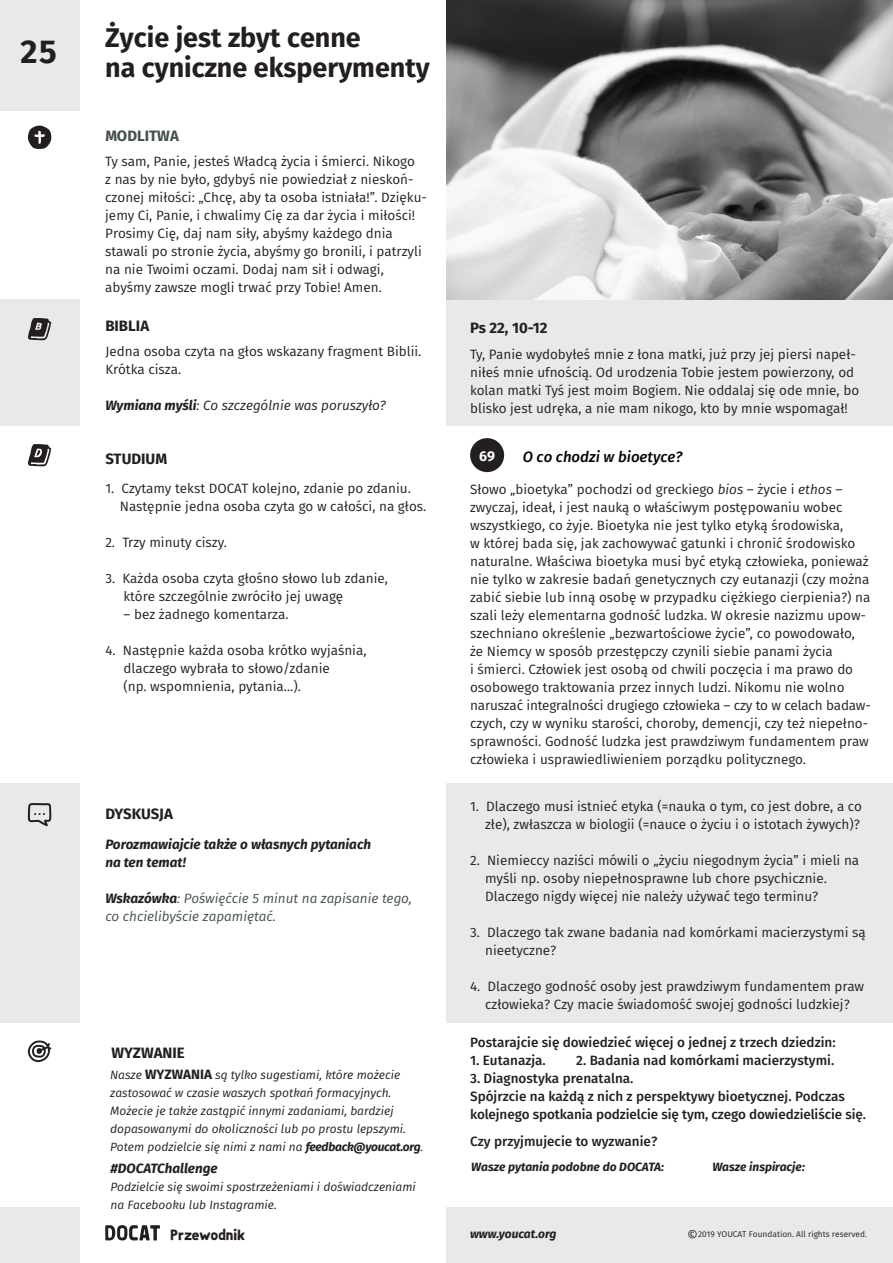
<style>
.page{position:relative;width:893px;height:1263px;background:#fff}
.page>*{position:absolute;margin:0;border:0;box-sizing:border-box;transform-origin:0 0}
.t1{font:700 33px "Fira Sans";color:#231f20}
.t2{font:700 27px/30px "Fira Sans";color:#231f20}
.t3{font:700 15px "Fira Sans";color:#231f20}
.t4{font:italic 500 15px "Fira Sans";color:#050504}
.t5{font:700 15px "Fira Sans";color:#444f4d}
.t6{font:900 14.85px "Rockster";color:#231f20}
.t7{font:700 14.1px "Fira Sans";color:#fff}
.t8{font:13.5px/18px "Fira Sans";color:#231f20}
.t9{font:500 13.5px/18px "Fira Sans";color:#231f20}
.t10{font:italic 13.5px/18px "Fira Sans";color:#444f4d}
.t11{font:italic 700 13.5px/18px "Fira Sans";color:#231f20}
.t12{font:italic 13.5px "Fira Sans";color:#231f20}
.t13{font:italic 12px/18px "Fira Sans";color:#231f20}
.t14{font:italic 700 12px "Fira Sans";color:#231f20}
.t15{font:8.4px "Fira Sans";color:#231f20}
.s1{font-weight:700}
.s2{font-weight:700;color:#231f20}
.s3{font-weight:700;font-style:normal;font-size:13.5px}
.s4{font-style:italic}
.s5{font-size:13.5px}
</style>
<div class="page">
<div style="left:446px;top:1207px;width:447px;height:56px;background:#e8e9ea"></div>
<div style="left:0;top:1207px;width:79px;height:56px;background:#e8e9ea"></div>
<svg style="left:28px;top:444px;width:23px;height:23px"></svg>
<div style="left:470px;top:438px;width:34px;height:34px;background:#231f20;border-radius:50%"></div>
<div style="left:0;top:0;width:79px;height:111px;background:#e8e9ea"></div>
<div style="left:446px;top:300px;width:447px;height:126px;background:#e8e9ea"></div>
<div style="left:0;top:300px;width:79px;height:126px;background:#e8e9ea"></div>
<svg style="left:28px;top:126px;width:23px;height:23px"></svg>
<svg style="left:28px;top:318px;width:23px;height:23px"></svg>
<div style="left:0;top:783px;width:79px;height:240px;background:#e8e9ea"></div>
<div style="left:446px;top:783px;width:447px;height:240px;background:#e8e9ea"></div>
<svg style="left:28px;top:803px;width:23px;height:23px"></svg>
<svg style="left:28px;top:1040px;width:23px;height:22px"></svg>
<svg style="left:105px;top:1225px;width:55px;height:15px"></svg>
<img style="left:446px;top:0;width:447px;height:300px">
<h1 class="t1" style="left:21px;top:24px;width:38px">25</h1>
<h2 class="t2" style="left:105px;top:21px;width:326px">Życie jest zbyt cenne<br>na cyniczne eksperymenty</h2>
<p class="t5" style="left:105px;top:124px;width:75px">MODLITWA</p>
<p class="t8" style="left:105px;top:153px;width:323px">Ty sam, Panie, jesteś Władcą życia i śmierci. Nikogo<br>z nas by nie było, gdybyś nie powiedział z nieskoń&shy;czonej miłości: „Chcę, aby ta osoba istniała!”. Dzięku&shy;jemy Ci, Panie, i chwalimy Cię za dar życia i miłości!<br>Prosimy Cię, daj nam siły, abyśmy każdego dnia stawali po stronie życia, abyśmy go bronili, i patrzyli na nie Twoimi oczami. Dodaj nam sił i odwagi, abyśmy zawsze mogli trwać przy Tobie! Amen.</p>
<p class="t3" style="left:105px;top:313px;width:45px">BIBLIA</p>
<p class="t8" style="left:105px;top:343px;width:317px">Jedna osoba czyta na głos wskazany fragment Biblii.<br>Krótka cisza.</p>
<p class="t12" style="left:105px;top:396px;width:282px"><span class="s1">Wymiana myśli</span>: Co szczególnie was poruszyło?</p>
<p class="t3" style="left:105px;top:446px;width:63px">STUDIUM</p>
<p class="t8" style="left:120px;top:480px;width:308px;text-indent:-14px">1. Czytamy tekst DOCAT kolejno, zdanie po zdaniu.<br>Następnie jedna osoba czyta go w całości, na głos.</p>
<p class="t8" style="left:105px;top:534px;width:123px">2. Trzy minuty ciszy.</p>
<p class="t8" style="left:123px;top:570px;width:266px;text-indent:-18px">3. Każda osoba czyta głośno słowo lub zdanie, które szczególnie zwróciło jej uwagę</p>
<p class="t8" style="left:123px;top:606px;width:167px">– bez żadnego komentarza.</p>
<p class="t8" style="left:123px;top:642px;width:245px;text-indent:-18px">4. Następnie każda osoba krótko wyjaśnia, dlaczego wybrała to słowo/zdanie<br>(np. wspomnienia, pytania…).</p>
<p class="t3" style="left:105px;top:801px;width:69px">DYSKUSJA</p>
<p class="t11" style="left:105px;top:834px;width:267px">Porozmawiajcie także o własnych pytaniach na ten temat!</p>
<p class="t10" style="left:105px;top:890px;width:308px"><span class="s2">Wskazówka</span>: Poświęćcie 5 minut na zapisanie tego, co chcielibyście zapamiętać.</p>
<p class="t3" style="left:111px;top:1040px;width:75px">WYZWANIE</p>
<p class="t13" style="left:110px;top:1067px;width:314px">Nasze <span class="s3">WYZWANIA</span> są tylko sugestiami, które możecie zastosować w czasie waszych spotkań formacyjnych.<br>Możecie je także zastąpić innymi zadaniami, bardziej dopasowanymi do okoliczności lub po prostu lepszymi.<br>Potem podzielcie się nimi z nami na <span class="s1">feedback@youcat.org</span>.</p>
<p class="t11" style="left:111px;top:1158px;width:109px">#DOCATChallenge</p>
<p class="t13" style="left:111px;top:1178px;width:307px">Podzielcie się swoimi spostrzeżeniami i doświadczeniami na Facebooku lub Instagramie.</p>
<p class="t6" style="left:170px;top:1224px;width:77px">Przewodnik</p>
<p class="t3" style="left:470px;top:315px;width:79px">Ps 22, 10-12</p>
<p class="t8" style="left:470px;top:346px;width:391px">Ty, Panie wydobyłeś mnie z łona matki, już przy jej piersi napeł&shy;niłeś mnie ufnością. Od urodzenia Tobie jestem powierzony, od kolan matki Tyś jest moim Bogiem. Nie oddalaj się ode mnie, bo blisko jest udręka, a nie mam nikogo, kto by mnie wspomagał!</p>
<p class="t4" style="left:523px;top:446px;width:161px">O co chodzi w bioetyce?</p>
<p class="t8" style="left:470px;top:481px;width:402px">Słowo „bioetyka” pochodzi od greckiego <span class="s4">bios</span> – życie i <span class="s4">ethos</span> – zwyczaj, ideał, i jest nauką o właściwym postępowaniu wobec wszystkiego, co żyje. Bioetyka nie jest tylko etyką środowiska,<br>w której bada się, jak zachowywać gatunki i chronić środowisko naturalne. Właściwa bioetyka musi być etyką człowieka, ponieważ nie tylko w zakresie badań genetycznych czy eutanazji (czy można zabić siebie lub inną osobę w przypadku ciężkiego cierpienia?) na szali leży elementarna godność ludzka. W okresie nazizmu upow&shy;szechniano określenie „bezwartościowe życie”, co powodowało, że Niemcy w sposób przestępczy czynili siebie panami życia<br>i śmierci. Człowiek jest osobą od chwili poczęcia i ma prawo do osobowego traktowania przez innych ludzi. Nikomu nie wolno naruszać integralności drugiego człowieka – czy to w celach badaw&shy;czych, czy w wyniku starości, choroby, demencji, czy też niepełno&shy;sprawności. Godność ludzka jest prawdziwym fundamentem praw człowieka i usprawiedliwieniem porządku politycznego.</p>
<p class="t7" style="left:479px;top:444px;width:17px">69</p>
<p class="t8" style="left:470px;top:798px;width:393px;text-align:right">1. Dlaczego musi istnieć etyka (=nauka o tym, co jest dobre, a co złe), zwłaszcza w biologii (=nauce o życiu i o istotach żywych)?</p>
<p class="t8" style="left:485px;top:852px;width:376px;text-indent:-15px">2. Niemieccy naziści mówili o „życiu niegodnym życia” i mieli na myśli np. osoby niepełnosprawne lub chore psychicznie.<br>Dlaczego nigdy więcej nie należy używać tego terminu?</p>
<p class="t8" style="left:485px;top:924px;width:382px;text-indent:-15px">3. Dlaczego tak zwane badania nad komórkami macierzystymi są nieetyczne?</p>
<p class="t8" style="left:470px;top:978px;width:396px;text-align:center">4. Dlaczego godność osoby jest prawdziwym fundamentem praw człowieka? Czy macie świadomość swojej godności ludzkiej?</p>
<p class="t9" style="left:470px;top:1034px;width:367px">Postarajcie się dowiedzieć więcej o jednej z trzech dziedzin:</p>
<p class="t9" style="left:470px;top:1052px;width:77px">1. Eutanazja.</p>
<p class="t9" style="left:576px;top:1052px;width:259px">2. Badania nad komórkami macierzystymi.</p>
<p class="t9" style="left:470px;top:1070px;width:397px">3. Diagnostyka prenatalna.<br>Spójrzcie na każdą z nich z perspektywy bioetycznej. Podczas kolejnego spotkania podzielcie się tym, czego dowiedzieliście się.</p>
<p class="t9" style="left:470px;top:1133px;width:189px">Czy przyjmujecie to wyzwanie?</p>
<p class="t14" style="left:471px;top:1157px;width:194px">Wasze pytania podobne do DOCATA:</p>
<p class="t14" style="left:712px;top:1157px;width:94px">Wasze inspiracje:</p>
<p class="t14" style="left:470px;top:1224px;width:88px">www.youcat.org</p>
<p class="t15" style="left:687px;top:1228px;width:181px"><span class="s5">©</span>2019 YOUCAT Foundation. All rights reserved.</p>
</div>
